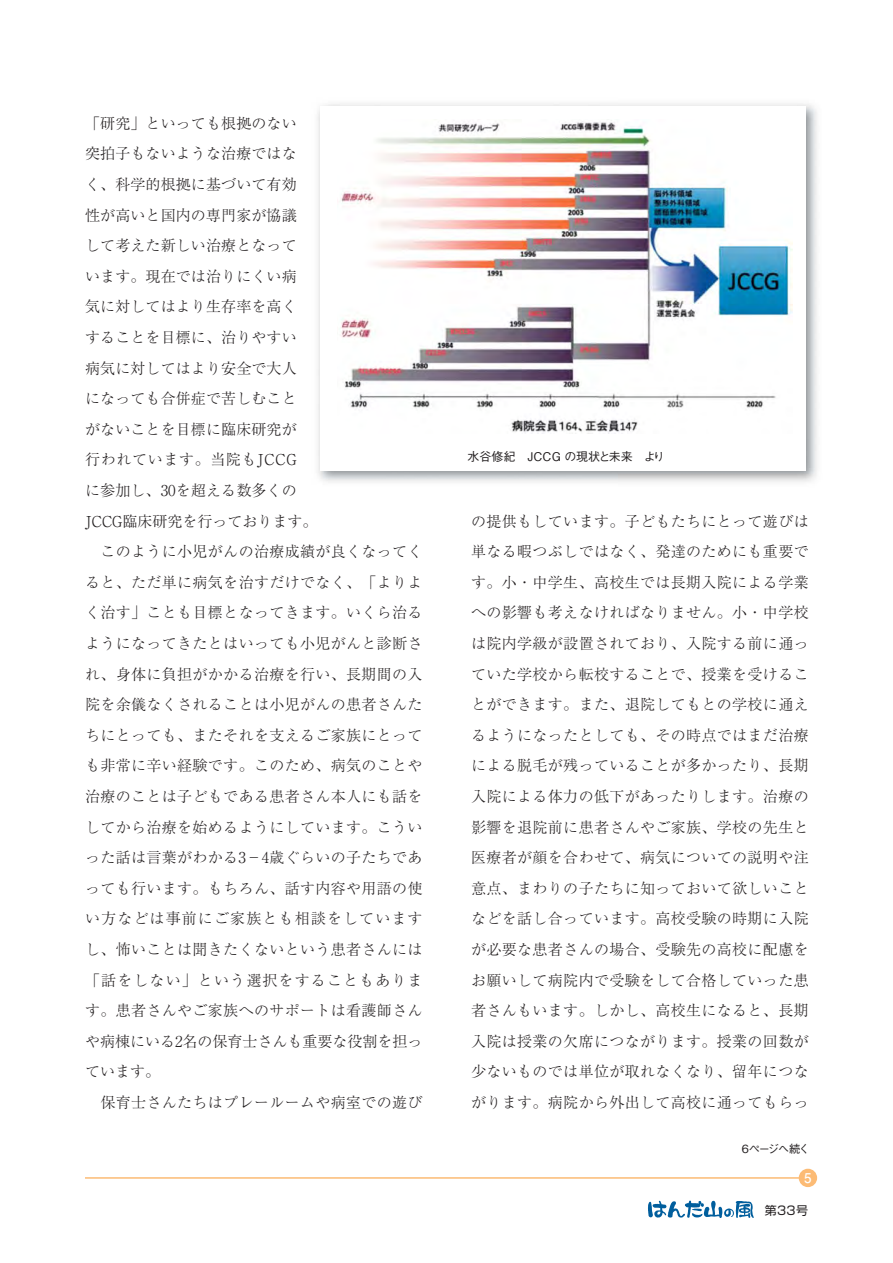
<style>
.page{position:relative;width:893px;height:1263px;background:#fff}
.page>*{position:absolute;margin:0;border:0;box-sizing:border-box;transform-origin:0 0}
.t1{font:15px/30.6px "Ryumin Pro Light 90 pv RKSJ H";letter-spacing:.025em;color:#231f20}
.t2{font:13.5px "Futo Go B101 Pro Bold 90 pv RKSJ H";color:#fff}
.t3{font:12px "Gothic BBB Pro Medium 90 pv RKSJ H";color:#231f20}
.t4{font:12px "Shin Go Pro Regular 90 pv RKSJ H";color:#231f20}
.t5{font:11.25px "Gothic BBB Pro Medium 90 pv RKSJ H";letter-spacing:-.09em;color:#231f20}
</style>
<div class="page">
<hr style="left:85px;top:1177px;width:723px;height:2px;background:#fcbb75">
<div style="left:799px;top:1169px;width:18px;height:18px;background:#fcbb75;border-radius:50%"></div>
<img style="left:317px;top:103px;width:500px;height:379px">
<div style="left:320px;top:106px;width:486px;height:365px;background:#fff"></div>
<img style="left:341px;top:120px;width:451px;height:313px">
<svg style="left:648px;top:1200px;width:106px;height:18px"></svg>
<p class="t1" style="left:85px;top:110px;width:339px">「研究」といっても根拠のない<br>突拍子もないような治療ではな<br>く、科学的根拠に基づいて有効<br>性が高いと国内の専門家が協議<br>して考えた新しい治療となって<br>います。現在では治りにくい病<br>気に対してはより生存率を高く<br>することを目標に、治りやすい<br>病気に対してはより安全で大人<br>になっても合併症で苦しむこと<br>がないことを目標に臨床研究が<br>行われています。当院もJCCG<br>に参加し、30を超える数多くの<br>JCCG臨床研究を行っております。<br>　このように小児がんの治療成績が良くなってくると、ただ単に病気を治すだけでなく、「よりよく治す」ことも目標となってきます。いくら治るようになってきたとはいっても小児がんと診断され、身体に負担がかかる治療を行い、長期間の入院を余儀なくされることは小児がんの患者さんたちにとっても、またそれを支えるご家族にとっても非常に辛い経験です。このため、病気のことや治療のことは子どもである患者さん本人にも話をしてから治療を始めるようにしています。こういった話は言葉がわかる3－4歳ぐらいの子たちであっても行います。もちろん、話す内容や用語の使い方などは事前にご家族とも相談をしていますし、怖いことは聞きたくないという患者さんには「話をしない」という選択をすることもあります。患者さんやご家族へのサポートは看護師さんや病棟にいる2名の保育士さんも重要な役割を担っています。<br>　保育士さんたちはプレールームや病室での遊び</p>
<p class="t3" style="left:467px;top:452px;width:199px">水谷修紀　JCCG の現状と未来　より</p>
<p class="t1" style="left:471px;top:508px;width:339px;text-align:justify">の提供もしています。子どもたちにとって遊びは単なる暇つぶしではなく、発達のためにも重要です。小・中学生、高校生では長期入院による学業への影響も考えなければなりません。小・中学校は院内学級が設置されており、入院する前に通っていた学校から転校することで、授業を受けることができます。また、退院してもとの学校に通えるようになったとしても、その時点ではまだ治療による脱毛が残っていることが多かったり、長期入院による体力の低下があったりします。治療の影響を退院前に患者さんやご家族、学校の先生と医療者が顔を合わせて、病気についての説明や注意点、まわりの子たちに知っておいて欲しいことなどを話し合っています。高校受験の時期に入院が必要な患者さんの場合、受験先の高校に配慮をお願いして病院内で受験をして合格していった患者さんもいます。しかし、高校生になると、長期入院は授業の欠席につながります。授業の回数が少ないものでは単位が取れなくなり、留年につながります。病院から外出して高校に通ってもらっ</p>
<p class="t5" style="left:742px;top:1144px;width:69px">6ページへ続く</p>
<p class="t2" style="left:804px;top:1173px;width:9px">5</p>
<p class="t4" style="left:765px;top:1206px;width:45px">第33号</p>
</div>
